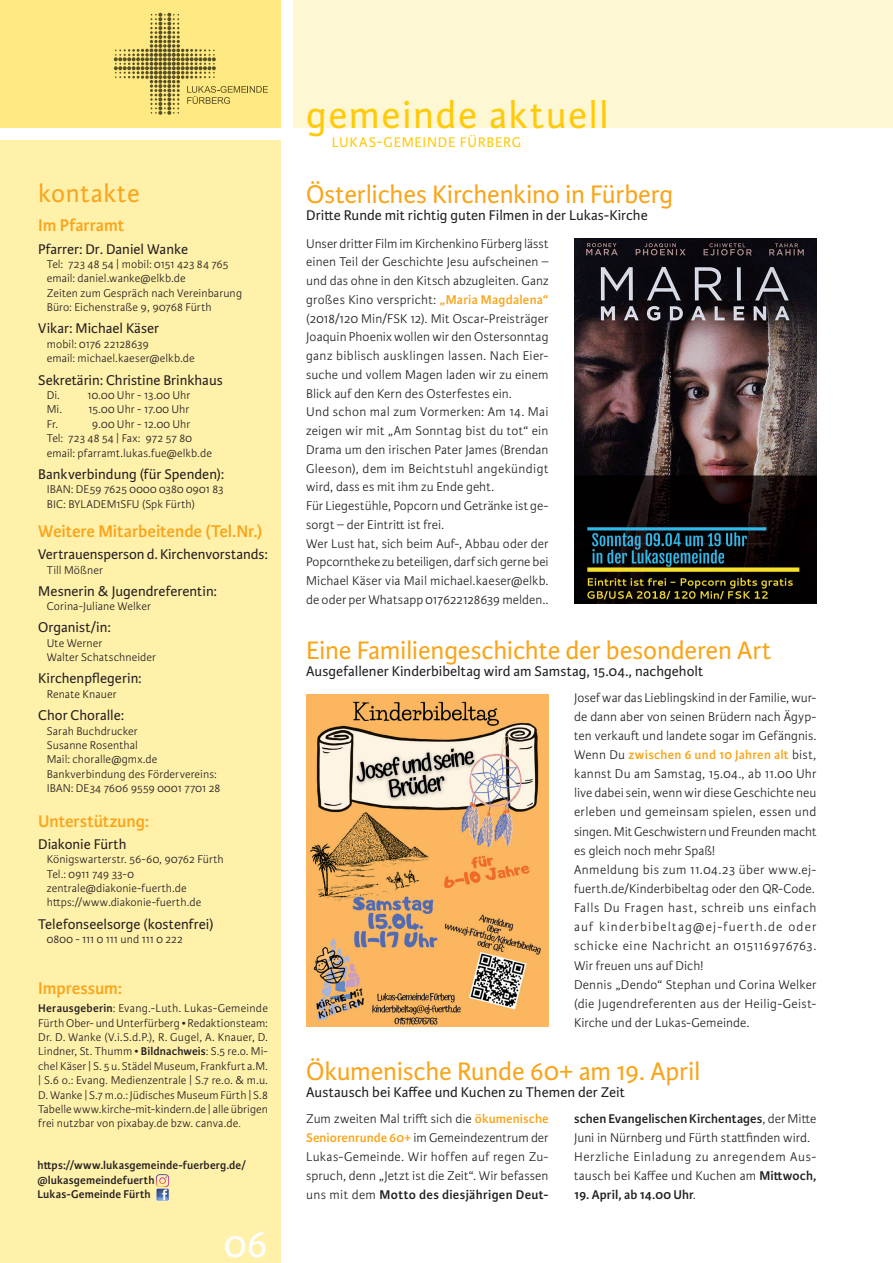
<style>
.page{position:relative;width:893px;height:1263px;background:#fff}
.page>*{position:absolute;margin:0;border:0;box-sizing:border-box;transform-origin:0 0}
.t1{font:40.5px "Karmina Sans";letter-spacing:.04em;color:#feca0a}
.t2{font:40.5px "Karmina Sans";color:#fff}
.t3{font:27px "Karmina Sans";letter-spacing:-.005em;color:#f9a51b}
.t4{font:27px "Karmina Sans";letter-spacing:.025em;color:#f9a51b}
.t5{font:600 18px "Karmina Sans";letter-spacing:-.005em;color:#f9a51b}
.t6{font:15px "Karmina Sans";color:#231f20}
.t7{font:15px "Karmina Sans";letter-spacing:.05em;color:#feca0a}
.t8{font:300 13.5px/19.2px "Karmina Sans";letter-spacing:.01em;color:#231f20}
.t9{font:600 13.5px "Karmina Sans";letter-spacing:.005em;color:#231f20}
.t10{font:300 12px/14.4px "Karmina Sans";letter-spacing:.01em;color:#231f20}
.t11{font:600 12px/14.4px "Karmina Sans";letter-spacing:.015em;color:#231f20}
.s1{font-weight:600}
.s2{font-size:10.5px}
.s3{font-weight:600;color:#f9a51b}
.s4{font-weight:300}
</style>
<div class="page">
<div style="left:293px;top:0;width:600px;height:128px;background:#fef7d4"></div>
<div style="left:0;top:0;width:281px;height:128px;background:#ffe982"></div>
<div style="left:0;top:140px;width:281px;height:1123px;background:#fff0aa"></div>
<svg style="left:114px;top:13px;width:154px;height:102px"></svg>
<img style="left:574px;top:238px;width:242px;height:366px">
<img style="left:306px;top:694px;width:243px;height:332px">
<svg style="left:156px;top:1174px;width:13px;height:27px"></svg>
<h2 class="t4" style="left:38px;top:178px;width:103px">kontakte</h2>
<h3 class="t5" style="left:38px;top:215px;width:87px">Im Pfarramt</h3>
<p class="t6" style="left:38px;top:240px;width:151px">Pfarrer: Dr. Daniel Wanke</p>
<p class="t10" style="left:47px;top:257px;width:197px">Tel: 723 48 54 | mobil: 0151 423 84 765 email: daniel.wanke@elkb.de<br>Zeiten zum Gespräch nach Vereinbarung Büro: Eichenstraße 9, 90768 Fürth</p>
<p class="t6" style="left:38px;top:320px;width:122px">Vikar: Michael Käser</p>
<p class="t10" style="left:47px;top:337px;width:149px">mobil: 0176 22128639<br>email: michael.kaeser@elkb.de</p>
<p class="t6" style="left:38px;top:371px;width:186px">Sekretärin: Christine Brinkhaus</p>
<p class="t10" style="left:47px;top:388px;width:145px;text-align:justify">Di. 10.00 Uhr - 13.00 Uhr Mi. 15.00 Uhr - 17.00 Uhr Fr.</p>
<p class="t10" style="left:47px;top:417px;width:167px;text-indent:45px">9.00 Uhr - 12.00 Uhr<br>Tel: 723 48 54 | Fax: 972 57 80 email: pfarramt.lukas.fue@elkb.de</p>
<p class="t6" style="left:38px;top:466px;width:187px">Bankverbindung (für Spenden):</p>
<p class="t10" style="left:47px;top:482px;width:178px">IBAN: DE59 7625 0000 0380 0901 83<br>BIC: BYLADEM1SFU (Spk Fürth)</p>
<h3 class="t5" style="left:38px;top:521px;width:226px">Weitere Mitarbeitende (Tel.Nr.)</h3>
<p class="t6" style="left:38px;top:546px;width:231px">Vertrauensperson d. Kirchenvorstands:</p>
<p class="t10" style="left:47px;top:563px;width:58px">Till Mößner</p>
<p class="t6" style="left:38px;top:582px;width:180px">Mesnerin &amp; Jugendreferentin:</p>
<p class="t10" style="left:47px;top:599px;width:106px">Corina-Juliane Welker</p>
<p class="t6" style="left:38px;top:619px;width:74px">Organist/in:</p>
<p class="t10" style="left:47px;top:636px;width:111px">Ute Werner<br>Walter Schatschneider</p>
<p class="t6" style="left:38px;top:670px;width:105px">Kirchenpflegerin:</p>
<p class="t10" style="left:47px;top:687px;width:71px">Renate Knauer</p>
<p class="t6" style="left:38px;top:707px;width:87px">Chor Choralle:</p>
<p class="t10" style="left:47px;top:724px;width:175px">Sarah Buchdrucker<br>Susanne Rosenthal<br>Mail: choralle@gmx.de<br>Bankverbindung des Fördervereins:<br>IBAN: DE34 7606 9559 0001 7701 28</p>
<h3 class="t5" style="left:38px;top:810px;width:112px">Unterstützung:</h3>
<p class="t6" style="left:38px;top:835px;width:90px">Diakonie Fürth</p>
<p class="t10" style="left:47px;top:852px;width:179px">Königswarterstr. 56-60, 90762 Fürth<br>Tel.: 0911 749 33-0 zentrale@diakonie-fuerth.de https://www.diakonie-fuerth.de</p>
<p class="t6" style="left:38px;top:915px;width:177px">Telefonseelsorge (kostenfrei)</p>
<p class="t10" style="left:47px;top:932px;width:138px">0800 - 111 0 111 und 111 0 222</p>
<h3 class="t5" style="left:38px;top:977px;width:85px">Impressum:</h3>
<p class="t10" style="left:38px;top:1001px;width:231px;text-align:justify"><span class="s1">Herausgeberin</span>: Evang.-Luth. Lukas-Gemeinde Fürth Ober- und Unterfürberg • Redaktionsteam:<br>Dr. D. Wanke (V.i.S.d.P.), R. Gugel, A. Knauer, D.<br>Lindner, St. Thumm • <span class="s1">Bildnachweis</span>: S.5 re.o. Mi&shy;chel Käser | S. 5 u. Städel Museum, Frankfurt a.M. | S.6 o.: Evang. Medienzentrale | S.7 re.o. &amp; m.u.<br>D. Wanke | S.7 m.o.: Jüdisches Museum Fürth | S.8<br>Tabelle www.kirche-mit-kindern.de | alle übrigen frei nutzbar von pixabay.de bzw. canva.de<span class="s2">.</span></p>
<p class="t11" style="left:37px;top:1158px;width:210px">https://www.lukasgemeinde-fuerberg.de/ @lukasgemeindefuerth<br>Lukas-Gemeinde Fürth</p>
<h1 class="t2" style="left:224px;top:1221px;width:45px">06</h1>
<h1 class="t1" style="left:306px;top:92px;width:304px">gemeinde aktuell</h1>
<p class="t7" style="left:332px;top:133px;width:191px">LUKAS-GEMEINDE FÜRBERG</p>
<h2 class="t3" style="left:306px;top:179px;width:369px">Österliches Kirchenkino in Fürberg</h2>
<p class="t6" style="left:306px;top:206px;width:343px">Dritte Runde mit richtig guten Filmen in der Lukas-Kirche</p>
<p class="t8" style="left:306px;top:234px;width:244px;line-height:18.8px">Unser dritter Film im Kirchenkino Fürberg lässt einen Teil der Geschichte Jesu aufscheinen – und das ohne in den Kitsch abzugleiten. Ganz großes Kino verspricht: <span class="s3">„Maria Magdalena“ </span>(2018/120 Min/FSK 12). Mit Oscar-Preisträger Joaquin Phoenix wollen wir den Ostersonntag ganz biblisch ausklingen lassen. Nach Eier&shy;suche und vollem Magen laden wir zu einem Blick auf den Kern des Osterfestes ein.<br>Und schon mal zum Vormerken: Am 14. Mai zeigen wir mit „Am Sonntag bist du tot“ ein Drama um den irischen Pater James (Brendan Gleeson), dem im Beichtstuhl angekündigt wird, dass es mit ihm zu Ende geht.<br>Für Liegestühle, Popcorn und Getränke ist ge&shy;sorgt – der Eintritt ist frei.<br>Wer Lust hat, sich beim Auf-, Abbau oder der Popcorntheke zu beteiligen, darf sich gerne bei Michael Käser via Mail michael.kaeser@elkb. de oder per Whatsapp 017622128639 melden..</p>
<h2 class="t3" style="left:306px;top:635px;width:466px">Eine Familiengeschichte der besonderen Art</h2>
<p class="t6" style="left:306px;top:662px;width:398px">Ausgefallener Kinderbibeltag wird am Samstag, 15.04., nachgeholt</p>
<p class="t8" style="left:574px;top:688px;width:244px">Josef war das Lieblingskind in der Familie, wur&shy;de dann aber von seinen Brüdern nach Ägyp&shy;ten verkauft und landete sogar im Gefängnis.<br>Wenn Du <span class="s3">zwischen 6 und 10 Jahren alt</span> bist, kannst Du am Samstag, 15.04., ab 11.00 Uhr live dabei sein, wenn wir diese Geschichte neu erleben und gemeinsam spielen, essen und singen. Mit Geschwistern und Freunden macht es gleich noch mehr Spaß!<br>Anmeldung bis zum 11.04.23 über www.ej&shy;fuerth.de/Kinderbibeltag oder den QR-Code.<br>Falls Du Fragen hast, schreib uns einfach auf kinderbibeltag@ej-fuerth.de oder schicke eine Nachricht an 015116976763.<br>Wir freuen uns auf Dich!<br>Dennis „Dendo“ Stephan und Corina Welker (die Jugendreferenten aus der Heilig-Geist-Kirche und der Lukas-Gemeinde.</p>
<h2 class="t3" style="left:306px;top:1056px;width:396px">Ökumenische Runde 60+ am 19. April</h2>
<p class="t6" style="left:306px;top:1083px;width:320px">Austausch bei Kaffee und Kuchen zu Themen der Zeit</p>
<p class="t8" style="left:306px;top:1109px;width:244px;text-align:justify">Zum zweiten Mal trifft sich die <span class="s3">ökumenische Seniorenrunde 60+</span> im Gemeindezentrum der Lukas-Gemeinde. Wir hoffen auf regen Zu&shy;spruch, denn „Jetzt ist die Zeit“. Wir befassen uns mit dem <span class="s1">Motto des diesjährigen Deut-</span></p>
<p class="t8" style="left:574px;top:1109px;width:244px"><span class="s1">schen Evangelischen Kirchentages</span>, der Mitte Juni in Nürnberg und Fürth stattfinden wird.<br>Herzliche Einladung zu anregendem Aus&shy;tausch bei Kaffee und Kuchen am <span class="s1">Mittwoch,</span></p>
<p class="t9" style="left:574px;top:1187px;width:123px">19. April, ab 14.00 Uhr<span class="s4">.</span></p>
</div>
